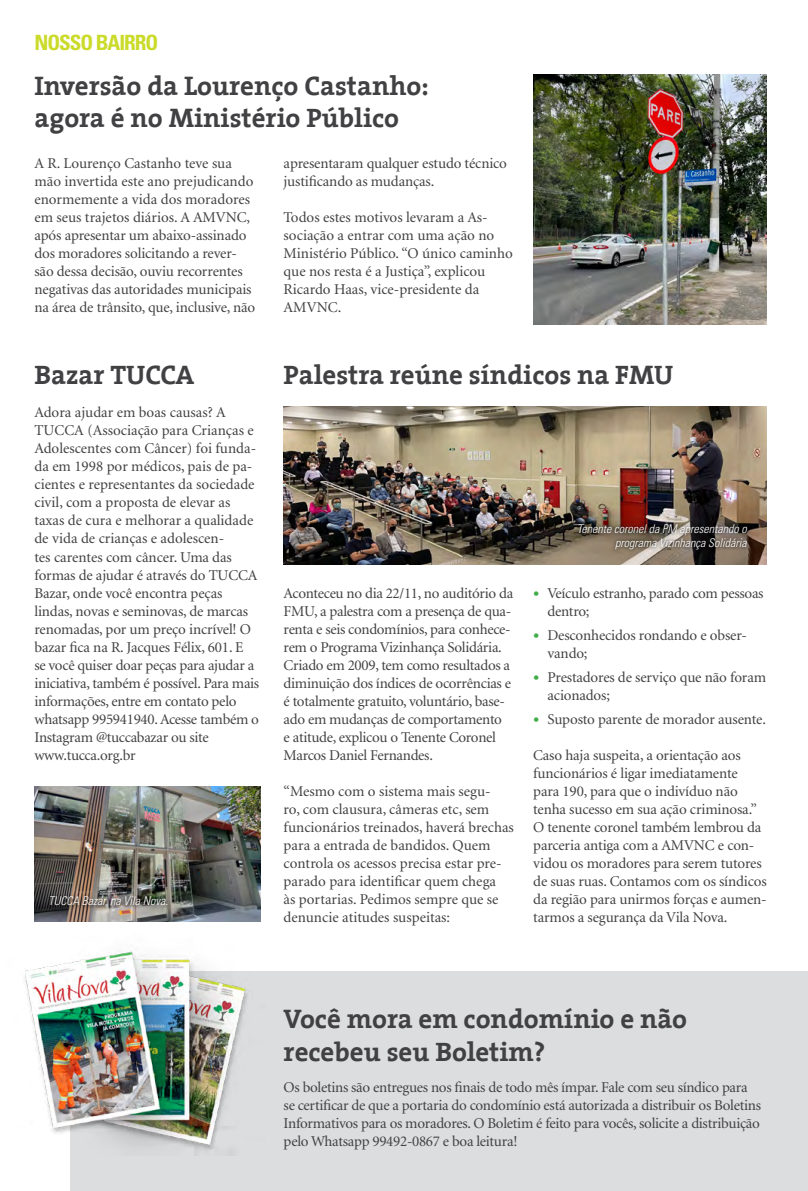
<style>
.page{position:relative;width:808px;height:1191px;background:#fff}
.page>*{position:absolute;margin:0;border:0;box-sizing:border-box;transform-origin:0 0}
.t1{font:700 27px/32.4px "The Serif";color:#414042}
.t2{font:700 condensed 21px "Univers";letter-spacing:-.05em;color:#cbdb2a}
.t3{font:15px/18px "Minion";letter-spacing:-.01em;color:#414042}
.t4{font:italic 300 condensed 12px/14.4px "Univers";color:#fff;text-align:right}
.s1{font-family:"The Serif";font-weight:700;color:#41ad49}
</style>
<div class="page">
<div style="left:71px;top:972px;width:737px;height:219px;background:#dcddde"></div>
<img style="left:533px;top:74px;width:234px;height:250px">
<img style="left:284px;top:406px;width:483px;height:158px">
<img style="left:34px;top:786px;width:226px;height:135px">
<img style="left:24px;top:951px;width:241px;height:204px">
<div style="left:46px;top:893px;width:125px;height:18px;background:#000;opacity:.8"></div>
<div style="left:575px;top:520px;width:176px;height:34px;background:#000;opacity:.8"></div>
<h2 class="t2" style="left:34px;top:30px;width:125px">NOSSO BAIRRO</h2>
<h1 class="t1" style="left:34px;top:69px;width:396px">Inversão da Lourenço Castanho: agora é no Ministério Público</h1>
<p class="t3" style="left:34px;top:155px;width:222px">A R. Lourenço Castanho teve sua mão invertida este ano prejudicando enormemente a vida dos moradores em seus trajetos diários. A AMVNC, após apresentar um abaixo-assinado dos moradores solicitando a rever&shy;são dessa decisão, ouviu recorrentes negativas das autoridades municipais na área de trânsito, que, inclusive, não</p>
<h1 class="t1" style="left:34px;top:357px;width:161px">Bazar TUCCA</h1>
<p class="t3" style="left:34px;top:404px;width:226px">Adora ajudar em boas causas? A TUCCA (Associação para Crianças e Adolescentes com Câncer) foi funda&shy;da em 1998 por médicos, pais de pa&shy;cientes e representantes da sociedade civil, com a proposta de elevar as taxas de cura e melhorar a qualidade de vida de crianças e adolescen-<br>tes carentes com câncer. Uma das formas de ajudar é através do TUCCA Bazar, onde você encontra peças lindas, novas e seminovas, de marcas renomadas, por um preço incrível! O bazar fica na R. Jacques Félix, 601. E<br>se você quiser doar peças para ajudar a iniciativa, também é possível. Para mais informações, entre em contato pelo whatsapp 995941940. Acesse também o Instagram @tuccabazar ou site www.tucca.org.br</p>
<p class="t4" style="left:48px;top:894px;width:121px">TUCCA Bazar, na Vila Nova.</p>
<p class="t3" style="left:284px;top:155px;width:225px">apresentaram qualquer estudo técnico justificando as mudanças.</p>
<p class="t3" style="left:284px;top:209px;width:231px">Todos estes motivos levaram a As&shy;sociação a entrar com uma ação no<br>Ministério Público. “O único caminho que nos resta é a Justiça”, explicou<br>Ricardo Haas, vice-presidente da<br>AMVNC.</p>
<h1 class="t1" style="left:284px;top:357px;width:391px">Palestra reúne síndicos na FMU</h1>
<p class="t3" style="left:284px;top:585px;width:231px">Aconteceu no dia 22/11, no auditório da FMU, a palestra com a presença de qua&shy;renta e seis condomínios, para conhece&shy;rem o Programa Vizinhança Solidária.<br>Criado em 2009, tem como resultados a diminuição dos índices de ocorrências e é totalmente gratuito, voluntário, base&shy;ado em mudanças de comportamento<br>e atitude, explicou o Tenente Coronel Marcos Daniel Fernandes.</p>
<p class="t3" style="left:284px;top:783px;width:232px">“Mesmo com o sistema mais segu-<br>ro, com clausura, câmeras etc, sem funcionários treinados, haverá brechas para a entrada de bandidos. Quem controla os acessos precisa estar pre&shy;parado para identificar quem chega<br>às portarias. Pedimos sempre que se denuncie atitudes suspeitas:</p>
<p class="t4" style="left:577px;top:521px;width:171px">Tenente coronel da PM apresentando o programa Vizinhança Solidária</p>
<p class="t3" style="left:547px;top:585px;width:218px;text-indent:-14px"><span class="s1">•</span> Veículo estranho, parado com pessoas dentro;</p>
<p class="t3" style="left:547px;top:627px;width:201px;text-indent:-14px"><span class="s1">•</span> Desconhecidos rondando e obser&shy;vando;</p>
<p class="t3" style="left:547px;top:669px;width:220px;text-indent:-14px"><span class="s1">•</span> Prestadores de serviço que não foram acionados;</p>
<p class="t3" style="left:533px;top:710px;width:234px"><span class="s1">•</span> Suposto parente de morador ausente.</p>
<p class="t3" style="left:533px;top:746px;width:235px">Caso haja suspeita, a orientação aos funcionários é ligar imediatamente para 190, para que o indivíduo não tenha sucesso em sua ação criminosa.” O tenente coronel também lembrou da parceria antiga com a AMVNC e con&shy;vidou os moradores para serem tutores de suas ruas. Contamos com os síndicos da região para unirmos forças e aumen&shy;tarmos a segurança da Vila Nova.</p>
<h1 class="t1" style="left:284px;top:1002px;width:405px">Você mora em condomínio e não recebeu seu Boletim?</h1>
<p class="t3" style="left:284px;top:1078px;width:479px">Os boletins são entregues nos finais de todo mês ímpar. Fale com seu síndico para se certificar de que a portaria do condomínio está autorizada a distribuir os Boletins Informativos para os moradores. O Boletim é feito para vocês, solicite a distribuição pelo Whatsapp 99492-0867 e boa leitura!</p>
</div>
